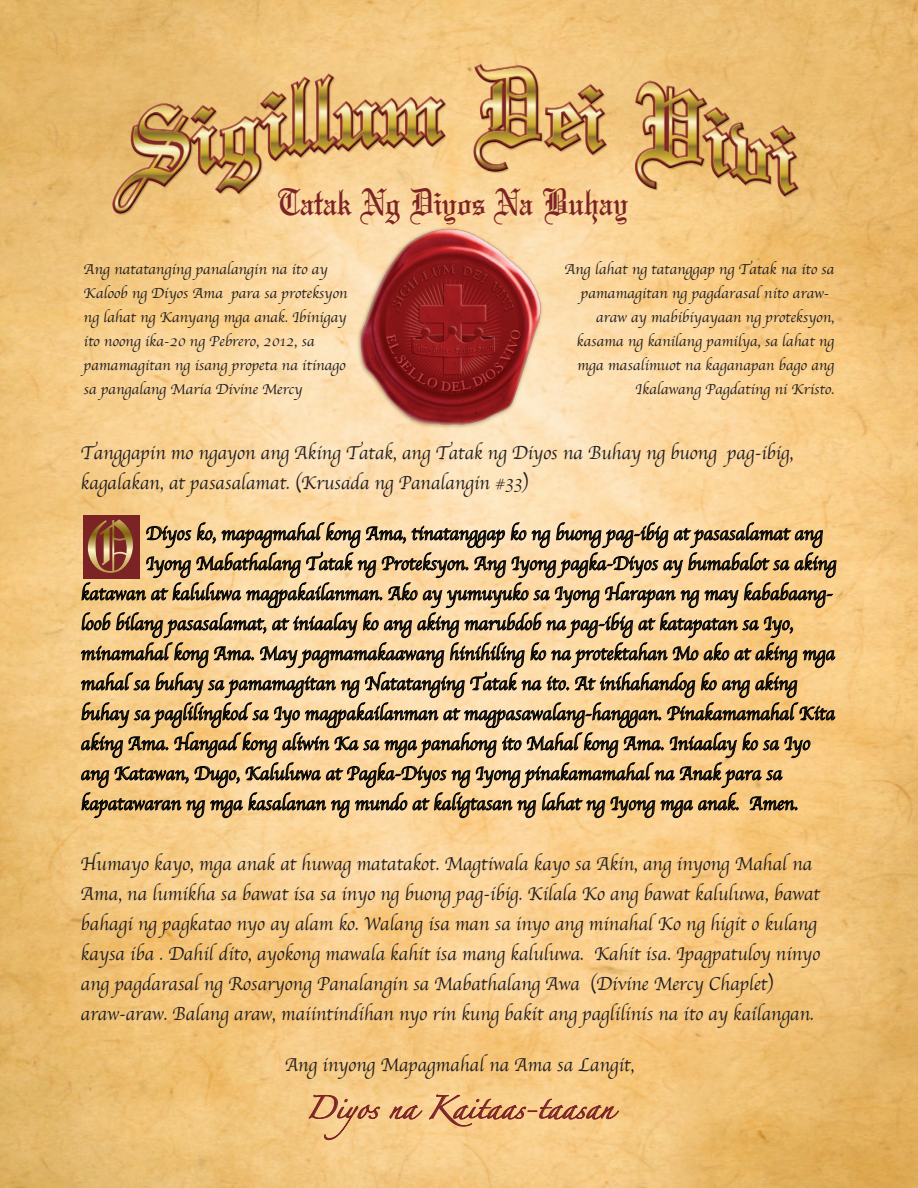
<style>
.page{position:relative;width:918px;height:1188px;background:#fff}
.page>*{position:absolute;margin:0;border:0;box-sizing:border-box;transform-origin:0 0}
.t1{font:40.5px "Mariage DTC";letter-spacing:-.02em;color:#7c2326}
.t2{font:20.4px "Zapfino";color:#7c2326}
.t3{font:19.5px "Apple Chancery";color:#231f20;scale:.94 1}
.t4{font:19.5px/30px "Apple Chancery";color:#231f20;scale:.95 1}
.t5{font:15px/24px "Apple Chancery";color:#231f20}
</style>
<div class="page">
<img style="left:0;top:0;width:918px;height:1188px">
<img style="left:92px;top:51px;width:721px;height:173px">
<img style="left:344px;top:219px;width:219px;height:219px">
<img style="left:379px;top:261px;width:150px;height:138px">
<svg style="left:309px;top:1095px;width:71px;height:45px"></svg>
<svg style="left:389px;top:1105px;width:34px;height:15px"></svg>
<svg style="left:429px;top:1094px;width:190px;height:33px"></svg>
<div style="left:83px;top:515px;width:57px;height:64px;background:#7c2326"></div>
<svg style="left:81px;top:519px;width:755px;height:299px"></svg>
<svg style="left:386px;top:329px;width:135px;height:62px"></svg>
<h1 class="t1" style="left:278px;top:179px;width:352px">Tatak Ng Diyos Na Buhay</h1>
<p class="t5" style="left:84px;top:257px;width:265px">Ang natatanging panalangin na ito ay Kaloob ng Diyos Ama para sa proteksyon ng lahat ng Kanyang mga anak. Ibinigay ito noong ika-20 ng Pebrero, 2012, sa pamamagitan ng isang propeta na itinago sa pangalang Maria Divine Mercy</p>
<p class="t5" style="left:564px;top:257px;width:271px">Ang lahat ng tatanggap ng Tatak na ito sa</p>
<p class="t5" style="left:581px;top:281px;width:250px">pamamagitan ng pagdarasal nito araw-</p>
<p class="t5" style="left:596px;top:305px;width:240px">araw ay mabibiyayaan ng proteksyon,</p>
<p class="t5" style="left:576px;top:329px;width:259px">kasama ng kanilang pamilya, sa lahat ng</p>
<p class="t5" style="left:577px;top:353px;width:259px">mga masalimuot na kaganapan bago ang</p>
<p class="t5" style="left:635px;top:377px;width:201px">Ikalawang Pagdating ni Kristo.</p>
<p class="t4" style="left:81px;top:437px;width:752px">Tanggapin mo ngayon ang Aking Tatak, ang Tatak ng Diyos na Buhay ng buong pag-ibig, kagalakan, at pasasalamat. (Krusada ng Panalangin #33)</p>
<p class="t3" style="left:146px;top:518px;width:722px">Diyos ko, mapagmahal kong Ama, tinatanggap ko ng buong pag-ibig at pasasalamat ang</p>
<p class="t3" style="left:146px;top:548px;width:736px">Iyong Mabathalang Tatak ng Proteksyon. Ang Iyong pagka-Diyos ay bumabalot sa aking</p>
<p class="t3" style="left:81px;top:578px;width:801px">katawan at kaluluwa magpakailanman. Ako ay yumuyuko sa Iyong Harapan ng may kababaang-</p>
<p class="t3" style="left:81px;top:608px;width:760px">loob bilang pasasalamat, at iniaalay ko ang aking marubdob na pag-ibig at katapatan sa Iyo,</p>
<p class="t3" style="left:81px;top:638px;width:804px">minamahal kong Ama. May pagmamakaawang hinihiling ko na protektahan Mo ako at aking mga</p>
<p class="t3" style="left:81px;top:668px;width:764px">mahal sa buhay sa pamamagitan ng Natatanging Tatak na ito. At inihahandog ko ang aking</p>
<p class="t3" style="left:81px;top:698px;width:804px">buhay sa paglilingkod sa Iyo magpakailanman at magpasawalang-hanggan. Pinakamamahal Kita</p>
<p class="t3" style="left:81px;top:728px;width:777px">aking Ama. Hangad kong aliwin Ka sa mga panahong ito Mahal kong Ama. Iniaalay ko sa Iyo</p>
<p class="t3" style="left:81px;top:758px;width:748px">ang Katawan, Dugo, Kaluluwa at Pagka-Diyos ng Iyong pinakamamahal na Anak para sa</p>
<p class="t3" style="left:81px;top:788px;width:765px">kapatawaran ng mga kasalanan ng mundo at kaligtasan ng lahat ng Iyong mga anak. Amen.</p>
<p class="t4" style="left:81px;top:848px;width:780px">Humayo kayo, mga anak at huwag matatakot. Magtiwala kayo sa Akin, ang inyong Mahal na Ama, na lumikha sa bawat isa sa inyo ng buong pag-ibig. Kilala Ko ang bawat kaluluwa, bawat bahagi ng pagkatao nyo ay alam ko. Walang isa man sa inyo ang minahal Ko ng higit o kulang kaysa iba . Dahil dito, ayokong mawala kahit isa mang kaluluwa. Kahit isa. Ipagpatuloy ninyo ang pagdarasal ng Rosaryong Panalangin sa Mabathalang Awa (Divine Mercy Chaplet) araw-araw. Balang araw, maiintindihan nyo rin kung bakit ang paglilinis na ito ay kailangan.</p>
<p class="t4" style="left:285px;top:1049px;width:370px">Ang inyong Mapagmahal na Ama sa Langit,</p>
<p class="t2" style="left:306px;top:1099px;width:309px">Diyos na Kaitaas-taasan</p>
</div>
